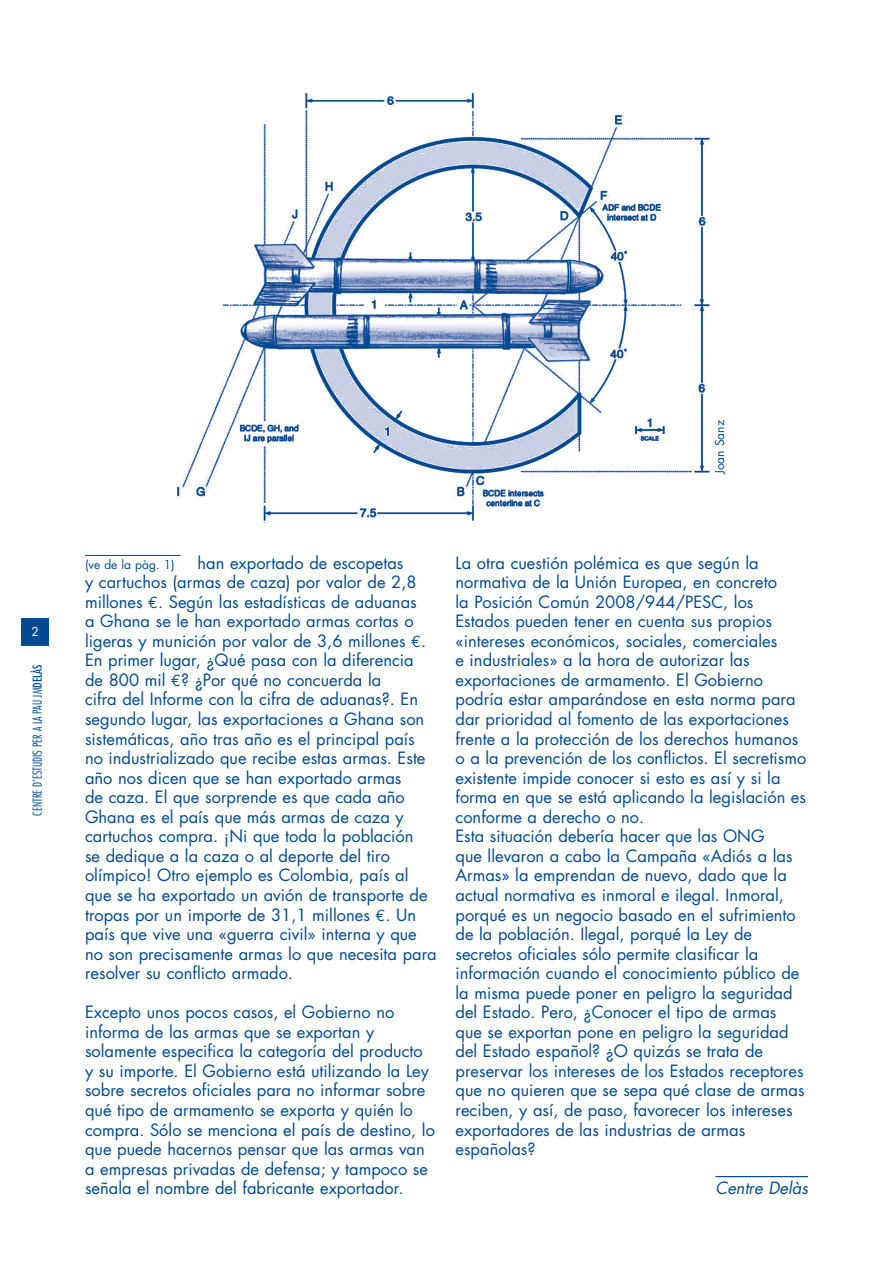
<style>
.page{position:relative;width:893px;height:1263px;background:#fff}
.page>*{position:absolute;margin:0;border:0;box-sizing:border-box;transform-origin:0 0}
.t1{font:16.5px/19.5px "Futura";color:#014990}
.t2{font:italic 16.5px "Futura";color:#014990}
.t3{font:300 condensed 12px "Futura";color:#014990}
.t4{font:12px "Futura";color:#014990}
.s1{font-weight:400}
.s2{font-family:"Euro Mono"}
</style>
<div class="page">
<div style="left:21px;top:618px;width:28px;height:28px;background:#014990"></div>
<hr style="left:716px;top:1176px;width:92px;height:1px;background:#014990">
<hr style="left:85px;top:555px;width:96px;height:1px;background:#014990">
<img style="left:177px;top:92px;width:537px;height:431px">
<p class="t3" style="left:30px;top:816px;width:153px;rotate:-90deg">CENTRE D’ESTUDIS PER A LA PAU JM<span class="s1">DELÀS</span></p>
<p class="t4" style="left:712px;top:474px;width:56px;rotate:-90deg">Joan Sanz</p>
<p class="t1" style="left:85px;top:553px;width:353px;text-indent:112px">han exportado de escopetas<br>y cartuchos (armas de caza) por valor de 2,8 millones <span class="s2">€</span>. Según las estadísticas de aduanas<br>a Ghana se le han exportado armas cortas o ligeras y munición por valor de 3,6 millones <span class="s2">€</span>.<br>En primer lugar, ¿Qué pasa con la diferencia<br>de 800 mil <span class="s2">€</span>? ¿Por qué no concuerda la<br>cifra del Informe con la cifra de aduanas?. En segundo lugar, las exportaciones a Ghana son sistemáticas, año tras año es el principal país no industrializado que recibe estas armas. Este año nos dicen que se han exportado armas<br>de caza. El que sorprende es que cada año Ghana es el país que más armas de caza y cartuchos compra. ¡Ni que toda la población<br>se dedique a la caza o al deporte del tiro olímpico! Otro ejemplo es Colombia, país al que se ha exportado un avión de transporte de tropas por un importe de 31,1 millones <span class="s2">€</span>. Un país que vive una «guerra civil» interna y que no son precisamente armas lo que necesita para resolver su conflicto armado.</p>
<p class="t1" style="left:85px;top:1003px;width:351px">Excepto unos pocos casos, el Gobierno no informa de las armas que se exportan y solamente especifica la categoría del producto y su importe. El Gobierno está utilizando la Ley sobre secretos oficiales para no informar sobre qué tipo de armamento se exporta y quién lo compra. Sólo se menciona el país de destino, lo que puede hacernos pensar que las armas van a empresas privadas de defensa; y tampoco se señala el nombre del fabricante exportador.</p>
<p class="t4" style="left:85px;top:557px;width:91px">(ve de la pàg. 1)</p>
<p class="t1" style="left:455px;top:553px;width:352px">La otra cuestión polémica es que según la normativa de la Unión Europea, en concreto<br>la Posición Común 2008/944/PESC, los Estados pueden tener en cuenta sus propios «intereses económicos, sociales, comerciales<br>e industriales» a la hora de autorizar las exportaciones de armamento. El Gobierno podría estar amparándose en esta norma para dar prioridad al fomento de las exportaciones frente a la protección de los derechos humanos o a la prevención de los conflictos. El secretismo existente impide conocer si esto es así y si la forma en que se está aplicando la legislación es conforme a derecho o no.<br>Esta situación debería hacer que las ONG<br>que llevaron a cabo la Campaña «Adiós a las Armas» la emprendan de nuevo, dado que la actual normativa es inmoral e ilegal. Inmoral, porqué es un negocio basado en el sufrimiento de la población. Ilegal, porqué la Ley de secretos oficiales sólo permite clasificar la información cuando el conocimiento público de la misma puede poner en peligro la seguridad del Estado. Pero, ¿Conocer el tipo de armas que se exportan pone en peligro la seguridad del Estado español? ¿O quizás se trata de preservar los intereses de los Estados receptores que no quieren que se sepa qué clase de armas reciben, y así, de paso, favorecer los intereses exportadores de las industrias de armas españolas?</p>
<p class="t2" style="left:716px;top:1177px;width:94px">Centre Delàs</p>
</div>
